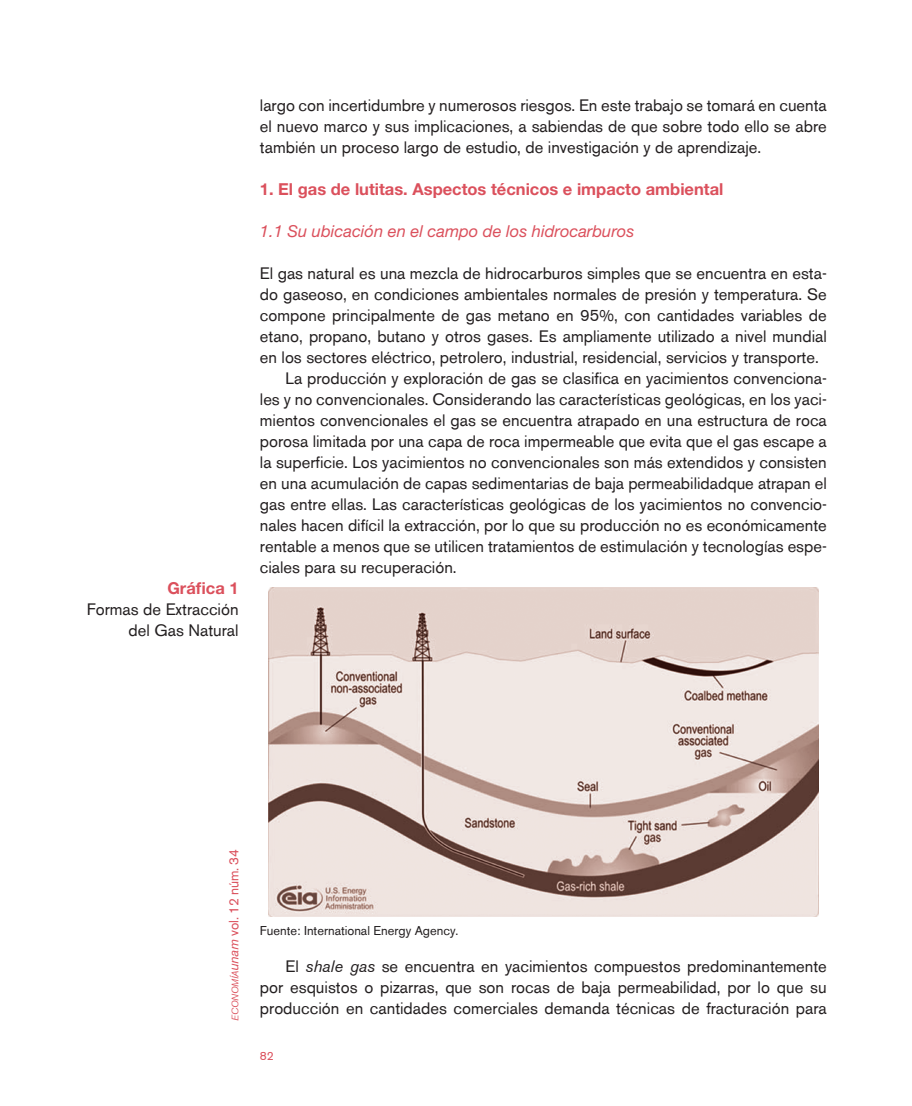
<style>
.page{position:relative;width:912px;height:1106px;background:#fff}
.page>*{position:absolute;margin:0;border:0;box-sizing:border-box;transform-origin:0 0}
.cuerpo_texto{font:16.5px/21px "Akzidenz Grotesk BE";color:#231f20;text-align:justify}
.Inicio_texto{font:16.5px/21px "Akzidenz Grotesk BE";color:#231f20;text-align:justify}
.Inicio_texto-2{font:700 16.5px "Helvetica Neue LT Std";color:#db505c}
.Inicio_texto-3{font:italic 16.5px "Helvetica Neue LT Std";color:#db505c}
.bibliografia{font:700 16.5px "Helvetica Neue LT Std";color:#db505c}
.t1{font:13.5px "Akzidenz Grotesk BE";letter-spacing:-.01em;color:#db505c}
.t2{font:12.75px "Akzidenz Grotesk BE";color:#231f20}
.t3{font:12px "Akzidenz Grotesk BE";color:#db505c}
.s1{font-style:italic;font-size:9.45px}
.s2{font-style:italic}
</style>
<div class="page">
<img style="left:268px;top:587px;width:550px;height:329px">
<p class="bibliografia" style="left:167px;top:578px;width:73px">Gráfica 1</p>
<p class="Inicio_texto" style="left:87px;top:599px;width:153px">Formas de Extracción</p>
<p class="Inicio_texto" style="left:128px;top:620px;width:111px">del Gas Natural</p>
<p class="cuerpo_texto" style="left:260px;top:95px;width:568px">largo con incertidumbre y numerosos riesgos. En este trabajo se tomará en cuenta el nuevo marco y sus implicaciones, a sabiendas de que sobre todo ello se abre también un proceso largo de estudio, de investigación y de aprendizaje.</p>
<p class="Inicio_texto-2" style="left:260px;top:179px;width:465px">1. El gas de lutitas. Aspectos técnicos e impacto ambiental</p>
<p class="Inicio_texto-3" style="left:260px;top:221px;width:376px">1.1 Su ubicación en el campo de los hidrocarburos</p>
<p class="Inicio_texto" style="left:260px;top:263px;width:568px">El gas natural es una mezcla de hidrocarburos simples que se encuentra en esta&shy;do gaseoso, en condiciones ambientales normales de presión y temperatura. Se compone principalmente de gas metano en 95%, con cantidades variables de etano, propano, butano y otros gases. Es ampliamente utilizado a nivel mundial en los sectores eléctrico, petrolero, industrial, residencial, servicios y transporte.</p>
<p class="cuerpo_texto" style="left:260px;top:368px;width:568px;text-indent:26px">La producción y exploración de gas se clasifica en yacimientos convenciona&shy;les y no convencionales. Considerando las características geológicas, en los yaci&shy;mientos convencionales el gas se encuentra atrapado en una estructura de roca porosa limitada por una capa de roca impermeable que evita que el gas escape a la superficie. Los yacimientos no convencionales son más extendidos y consisten en una acumulación de capas sedimentarias de baja permeabilidadque atrapan el gas entre ellas. Las características geológicas de los yacimientos no convencio&shy;nales hacen difícil la extracción, por lo que su producción no es económicamente rentable a menos que se utilicen tratamientos de estimulación y tecnologías espe&shy;ciales para su recuperación.</p>
<p class="t1" style="left:226px;top:1020px;width:173px;rotate:-90deg"><span class="s1">economía</span><span class="s2">unam</span> vol. 12 núm. 34</p>
<p class="t2" style="left:260px;top:922px;width:200px">Fuente: International Energy Agency.</p>
<p class="cuerpo_texto" style="left:260px;top:956px;width:568px;text-indent:26px">El <span class="s2">shale gas</span> se encuentra en yacimientos compuestos predominantemente por esquistos o pizarras, que son rocas de baja permeabilidad, por lo que su producción en cantidades comerciales demanda técnicas de fracturación para</p>
<p class="t3" style="left:260px;top:1048px;width:15px">82</p>
</div>
